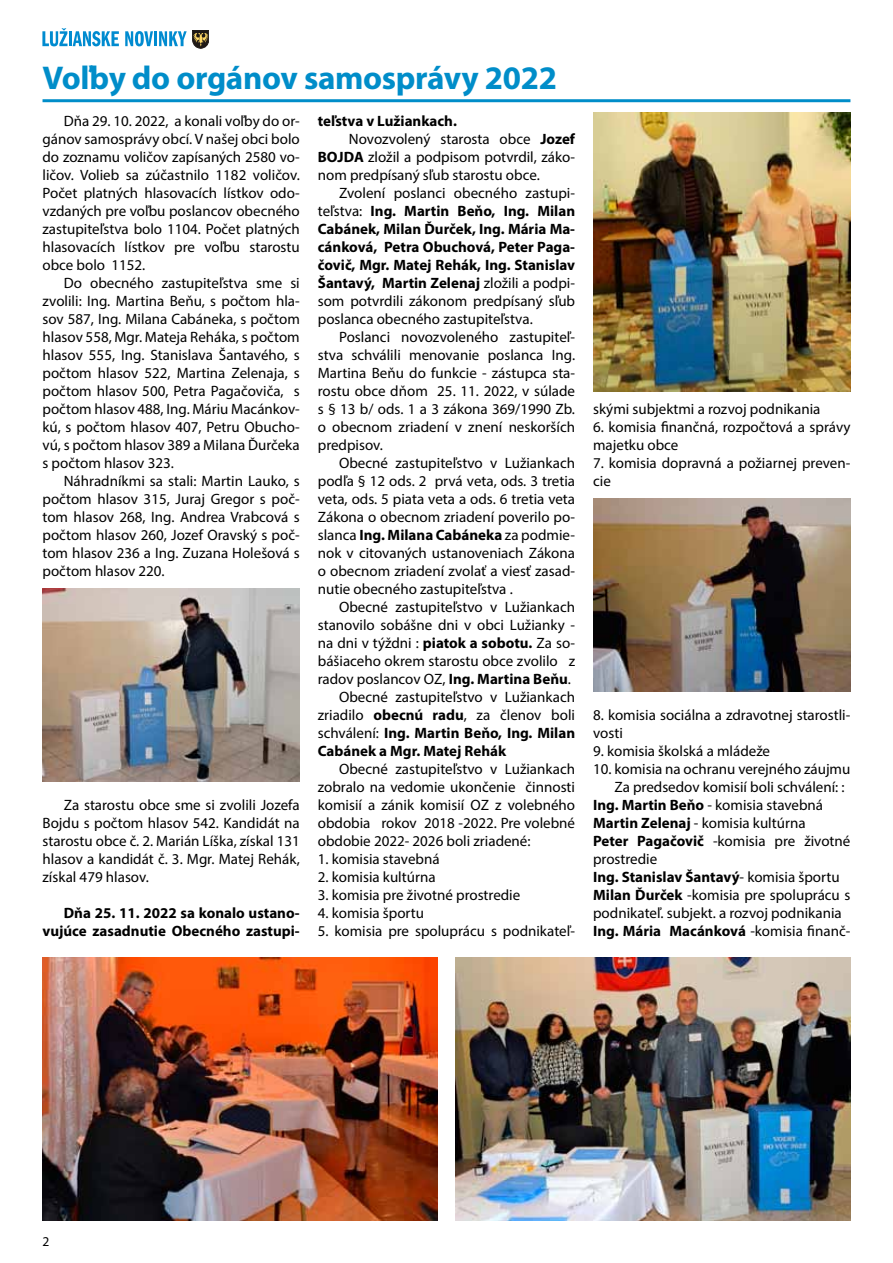
<style>
.page{position:relative;width:893px;height:1263px;background:#fff}
.page>*{position:absolute;margin:0;border:0;box-sizing:border-box;transform-origin:0 0}
.t1{font:700 33px "Myriad Pro";letter-spacing:-.01em;color:#008dc9}
.t2{font:15px/18px "Myriad Pro";color:#000;text-align:justify}
.t3{font:700 15px/18px "Myriad Pro";color:#000;text-align:right}
.t4{font:13.5px "Myriad Pro";color:#000}
.s1{font-weight:700}
.s2{font-weight:400}
</style>
<div class="page">
<svg style="left:125px;top:31px;width:28px;height:15px"></svg>
<hr style="left:154px;top:31px;width:3px;height:15px;background:#008bd0">
<svg style="left:159px;top:31px;width:28px;height:15px"></svg>
<svg style="left:193px;top:30px;width:16px;height:18px"></svg>
<svg style="left:42px;top:28px;width:77px;height:18px"></svg>
<hr style="left:43px;top:99px;width:807px;height:3px;background:#008dc9">
<img style="left:593px;top:112px;width:257px;height:280px">
<img style="left:455px;top:957px;width:395px;height:263px">
<img style="left:43px;top:589px;width:257px;height:192px">
<img style="left:593px;top:499px;width:257px;height:193px">
<img style="left:43px;top:957px;width:395px;height:263px">
<h1 class="t1" style="left:43px;top:56px;width:516px">Voľby do orgánov samosprávy 2022</h1>
<p class="t2" style="left:43px;top:112px;width:259px;text-indent:21px">Dňa 29. 10. 2022, a konali voľby do or&shy;gánov samosprávy obcí. V našej obci bolo do zoznamu voličov zapísaných 2580 vo&shy;ličov. Volieb sa zúčastnilo 1182 voličov.<br>Počet platných hlasovacích lístkov odo&shy;vzdaných pre voľbu poslancov obecného zastupiteľstva bolo 1104. Počet platných hlasovacích lístkov pre voľbu starostu obce bolo 1152.</p>
<p class="t2" style="left:43px;top:274px;width:259px;text-indent:21px">Do obecného zastupiteľstva sme si zvolili: Ing. Martina Beňu, s počtom hla&shy;sov 587, Ing. Milana Cabáneka, s počtom hlasov 558, Mgr. Mateja Reháka, s počtom hlasov 555, Ing. Stanislava Šantavého, s počtom hlasov 522, Martina Zelenaja, s počtom hlasov 500, Petra Pagačoviča, s počtom hlasov 488, Ing. Máriu Macánkov&shy;kú, s počtom hlasov 407, Petru Obucho&shy;vú, s počtom hlasov 389 a Milana Ďurčeka s počtom hlasov 323.</p>
<p class="t2" style="left:43px;top:472px;width:259px;text-indent:21px">Náhradníkmi sa stali: Martin Lauko, s počtom hlasov 315, Juraj Gregor s poč&shy;tom hlasov 268, Ing. Andrea Vrabcová s počtom hlasov 260, Jozef Oravský s poč&shy;tom hlasov 236 a Ing. Zuzana Holešová s počtom hlasov 220.</p>
<p class="t2" style="left:43px;top:796px;width:259px;text-indent:21px">Za starostu obce sme si zvolili Jozefa Bojdu s počtom hlasov 542. Kandidát na starostu obce č. 2. Marián Líška, získal 131 hlasov a kandidát č. 3. Mgr. Matej Rehák, získal 479 hlasov.</p>
<p class="t3" style="left:42px;top:903px;width:259px">Dňa 25. 11. 2022 sa konalo ustano&shy;vujúce zasadnutie Obecného zastupi-</p>
<p class="t3" style="left:318px;top:111px;width:141px">teľstva v Lužiankach.</p>
<p class="t2" style="left:349px;top:130px;width:228px">Novozvolený starosta obce <span class="s1">Jozef</span></p>
<p class="t2" style="left:318px;top:148px;width:259px"><span class="s1">BOJDA</span> zložil a podpisom potvrdil, záko-</p>
<p class="t2" style="left:318px;top:166px;width:223px">nom predpísaný sľub starostu obce.</p>
<p class="t2" style="left:339px;top:184px;width:238px">Zvolení poslanci obecného zastupi-</p>
<p class="t3" style="left:318px;top:201px;width:259px"><span class="s2">teľstva:</span> Ing. Martin Beňo, Ing. Milan</p>
<p class="t3" style="left:318px;top:219px;width:259px">Cabánek, Milan Ďurček, Ing. Mária Ma-</p>
<p class="t3" style="left:318px;top:237px;width:259px">cánková, Petra Obuchová, Peter Paga-</p>
<p class="t3" style="left:318px;top:255px;width:259px">čovič, Mgr. Matej Rehák, Ing. Stanislav</p>
<p class="t3" style="left:318px;top:273px;width:259px">Šantavý, Martin Zelenaj <span class="s2">zložili a podpi-</span></p>
<p class="t2" style="left:318px;top:292px;width:259px">som potvrdili zákonom predpísaný sľub</p>
<p class="t2" style="left:318px;top:310px;width:216px">poslanca obecného zastupiteľstva.</p>
<p class="t2" style="left:339px;top:328px;width:238px">Poslanci novozvoleného zastupiteľ-</p>
<p class="t2" style="left:318px;top:346px;width:259px">stva schválili menovanie poslanca Ing.</p>
<p class="t2" style="left:318px;top:364px;width:259px">Martina Beňu do funkcie - zástupca sta-</p>
<p class="t2" style="left:318px;top:382px;width:259px">rostu obce dňom 25. 11. 2022, v súlade</p>
<p class="t2" style="left:318px;top:400px;width:259px">s § 13 b/ ods. 1 a 3 zákona 369/1990 Zb.</p>
<p class="t2" style="left:318px;top:418px;width:259px">o obecnom zriadení v znení neskorších</p>
<p class="t2" style="left:318px;top:436px;width:67px">predpisov.</p>
<p class="t2" style="left:339px;top:454px;width:238px">Obecné zastupiteľstvo v Lužiankach</p>
<p class="t2" style="left:318px;top:472px;width:259px">podľa § 12 ods. 2 prvá veta, ods. 3 tretia</p>
<p class="t2" style="left:318px;top:490px;width:259px">veta, ods. 5 piata veta a ods. 6 tretia veta</p>
<p class="t2" style="left:318px;top:508px;width:259px">Zákona o obecnom zriadení poverilo po-</p>
<p class="t3" style="left:318px;top:525px;width:259px"><span class="s2">slanca</span> Ing. Milana Cabáneka <span class="s2">za podmie-</span></p>
<p class="t2" style="left:318px;top:544px;width:259px">nok v citovaných ustanoveniach Zákona</p>
<p class="t2" style="left:318px;top:562px;width:259px">o obecnom zriadení zvolať a viesť zasad-</p>
<p class="t2" style="left:318px;top:580px;width:196px">nutie obecného zastupiteľstva .</p>
<p class="t2" style="left:339px;top:598px;width:238px">Obecné zastupiteľstvo v Lužiankach</p>
<p class="t2" style="left:318px;top:616px;width:259px">stanovilo sobášne dni v obci Lužianky -</p>
<p class="t2" style="left:318px;top:634px;width:259px">na dni v týždni : <span class="s1">piatok a sobotu.</span> Za so-</p>
<p class="t2" style="left:318px;top:652px;width:259px">bášiaceho okrem starostu obce zvolilo z</p>
<p class="t2" style="left:318px;top:670px;width:255px">radov poslancov OZ, <span class="s1">Ing. Martina Beňu</span>.</p>
<p class="t2" style="left:339px;top:688px;width:238px">Obecné zastupiteľstvo v Lužiankach</p>
<p class="t2" style="left:318px;top:706px;width:259px">zriadilo <span class="s1">obecnú radu</span>, za členov boli</p>
<p class="t3" style="left:318px;top:723px;width:259px"><span class="s2">schválení:</span> Ing. Martin Beňo, Ing. Milan</p>
<p class="t3" style="left:318px;top:741px;width:190px">Cabánek a Mgr. Matej Rehák</p>
<p class="t2" style="left:318px;top:760px;width:259px;text-indent:21px">Obecné zastupiteľstvo v Lužiankach zobralo na vedomie ukončenie činnosti komisií a zánik komisií OZ z volebného obdobia rokov 2018 -2022. Pre volebné obdobie 2022- 2026 boli zriadené:</p>
<p class="t2" style="left:318px;top:850px;width:123px">1. komisia stavebná</p>
<p class="t2" style="left:318px;top:868px;width:119px">2. komisia kultúrna</p>
<p class="t2" style="left:318px;top:886px;width:204px">3. komisia pre životné prostredie</p>
<p class="t2" style="left:318px;top:904px;width:108px">4. komisia športu</p>
<p class="t2" style="left:318px;top:922px;width:259px">5. komisia pre spoluprácu s podnikateľ-</p>
<p class="t2" style="left:593px;top:400px;width:229px">skými subjektmi a rozvoj podnikania</p>
<p class="t2" style="left:593px;top:418px;width:259px">6. komisia finančná, rozpočtová a správy majetku obce</p>
<p class="t2" style="left:593px;top:454px;width:259px">7. komisia dopravná a požiarnej preven&shy;cie</p>
<p class="t2" style="left:593px;top:706px;width:259px">8. komisia sociálna a zdravotnej starostli&shy;vosti</p>
<p class="t2" style="left:593px;top:742px;width:179px">9. komisia školská a mládeže</p>
<p class="t2" style="left:593px;top:760px;width:259px">10. komisia na ochranu verejného záujmu</p>
<p class="t2" style="left:614px;top:778px;width:232px">Za predsedov komisií boli schválení: :</p>
<p class="t2" style="left:593px;top:796px;width:231px"><span class="s1">Ing. Martin Beňo</span> - komisia stavebná</p>
<p class="t2" style="left:593px;top:814px;width:214px"><span class="s1">Martin Zelenaj</span> - komisia kultúrna</p>
<p class="t2" style="left:593px;top:832px;width:259px"><span class="s1">Peter Pagačovič</span> -komisia pre životné</p>
<p class="t2" style="left:593px;top:850px;width:66px">prostredie</p>
<p class="t3" style="left:593px;top:867px;width:248px">Ing. Stanislav Šantavý<span class="s2">- komisia športu</span></p>
<p class="t2" style="left:593px;top:886px;width:259px"><span class="s1">Milan Ďurček</span> -komisia pre spoluprácu s</p>
<p class="t2" style="left:593px;top:904px;width:250px">podnikateľ. subjekt. a rozvoj podnikania</p>
<p class="t3" style="left:593px;top:921px;width:259px">Ing. Mária Macánková <span class="s2">-komisia finanč-</span></p>
<p class="t4" style="left:43px;top:1233px;width:8px">2</p>
</div>
